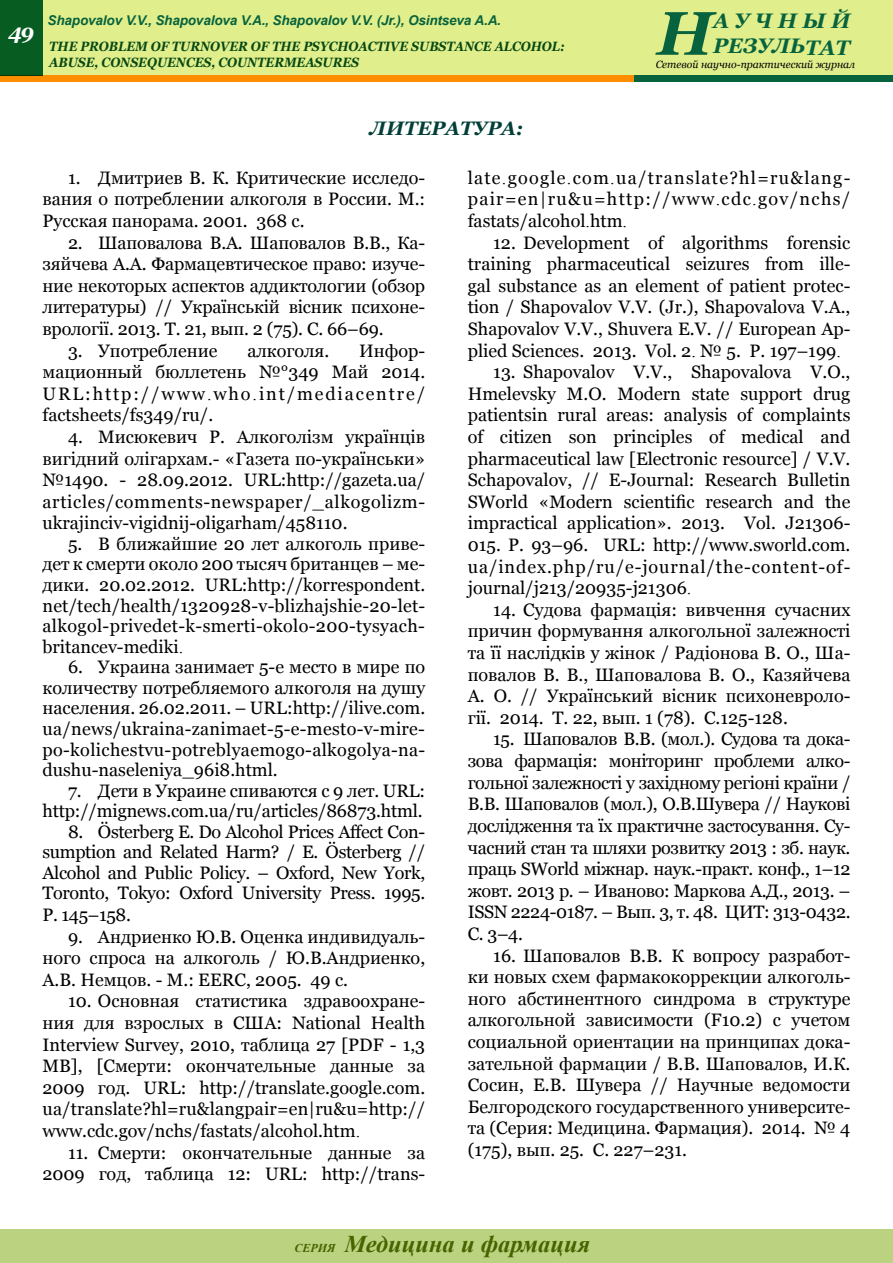
<style>
.page{position:relative;width:893px;height:1263px;background:#fff}
.page>*{position:absolute;margin:0;border:0;box-sizing:border-box;transform-origin:0 0}
.t1{font:italic 700 61.5px "Georgia";color:#07633d}
.t2{font:italic 700 24px "Times New Roman";color:#466400}
.t3{font:italic 700 21px/25.2px "Georgia";color:#07633d}
.t4{font:italic 700 21px "Georgia";color:#fff}
.t5{font:italic 700 19.5px "Georgia";color:#003f37}
.t6{font:18px/21.6px "Georgia";color:#000;text-align:justify}
.t7{font:italic 700 13.5px/16.2px "Georgia";color:#074812;scale:.9 1}
.t8{font:italic 700 13.5px "Arial";letter-spacing:-.01em;color:#07633d}
.t9{font:italic 10.5px "Georgia";color:#000}
.s1{font-family:"Times New Roman"}
.s2{font-size:12px}
</style>
<div class="page">
<div style="left:0;top:1229px;width:893px;height:34px;background:#bbd380"></div>
<div style="left:0;top:0;width:893px;height:81px;background:#e0ee8c"></div>
<div style="left:0;top:75px;width:655px;height:7px;background:#ff8d00"></div>
<div style="left:0;top:0;width:43px;height:75px;background:#065c21"></div>
<div style="left:634px;top:75px;width:259px;height:7px;background:#07633d"></div>
<p class="t4" style="left:8px;top:18px;width:27px">49</p>
<p class="t8" style="left:48px;top:12px;width:455px">Shapovalov V.V., Shapovalova V.A., Shapovalov V.V. (Jr.), Osintseva A.A.</p>
<p class="t7" style="left:49px;top:38px;width:574px">THE PROBLEM OF TURNOVER OF THE PSYCHOACTIVE SUBSTANCE ALCOHOL:<br>ABUSE, CONSEQUENCES, COUNTERMEASURES</p>
<p class="t3" style="left:713px;top:8px;width:139px">АУЧНЫЙ<br>РЕЗУЛЬТАТ</p>
<h1 class="t1" style="left:657px;top:-6px;width:58px">Н</h1>
<p class="t9" style="left:655px;top:58px;width:201px">Сетевой научно-практический журнал</p>
<p class="t5" style="left:370px;top:115px;width:155px">Литература:</p>
<p class="t6" style="left:43px;top:167px;width:384px;text-indent:26px">1. Дмитриев В. К. Критические исследо&shy;вания о потреблении алкоголя в России. М.:<br>Русская панорама. 2001. 368 с.</p>
<p class="t6" style="left:43px;top:232px;width:384px;text-indent:26px">2. Шаповалова В.А. Шаповалов В.В., Ка&shy;зяйчева А.А. Фармацевтическое право: изуче&shy;ние некоторых аспектов аддиктологии (обзор литературы) // Українській вісник психоне&shy;врології. 2013. Т. 21, вып. 2 (75). С. 66–69.</p>
<p class="t6" style="left:68px;top:340px;width:151px">3. Употребление</p>
<p class="t6" style="left:247px;top:340px;width:83px">алкоголя.</p>
<p class="t6" style="left:43px;top:340px;width:384px;text-indent:317px">Инфор&shy;мационный бюллетень №°349 Май 2014.<br>URL:http://www<span class="s1">.</span>who<span class="s1">.</span>int/mediacentre/ factsheets/fs349/ru/.</p>
<p class="t6" style="left:43px;top:426px;width:384px;text-indent:26px">4. Мисюкевич Р. Алкоголізм українців вигідний олігархам.- «Газета по-українськи» №1490. - 28.09.2012. URL:http://gazeta.ua/ articles/comments-newspaper/_alkogolizm&shy;ukrajinciv-vigidnij-oligarham/458110.</p>
<p class="t6" style="left:42px;top:534px;width:384px;line-height:20.5px;text-indent:26px">5. В ближайшие 20 лет алкоголь приве&shy;дет к смерти около 200 тысяч британцев – ме&shy;дики. 20.02.2012. URL:http://korrespondent. net/tech/health/1320928-v-blizhajshie-20-let&shy;alkogol-privedet-k-smerti-okolo-200-tysyach&shy;britancev-mediki<span class="s1">.</span></p>
<p class="t6" style="left:42px;top:657px;width:384px;line-height:20.5px;text-indent:26px">6. Украина занимает 5-е место в мире по количеству потребляемого алкоголя на душу населения. 26.02.2011. – URL:http://ilive.com. ua/news/ukraina-zanimaet-5-e-mesto-v-mire&shy;po-kolichestvu-potreblyaemogo-alkogolya-na&shy;dushu-naseleniya_96i8.html.</p>
<p class="t6" style="left:42px;top:780px;width:384px;line-height:20.5px;text-align:right">7. Дети в Украине спиваются с 9 лет. URL: http://mignews.com.ua/ru/articles/86873.html.</p>
<p class="t6" style="left:42px;top:821px;width:384px;line-height:20.9px;text-indent:26px">8. Österberg E. Do Alcohol Prices Affect Con&shy;sumption and Related Harm? / E. Österberg // Alcohol and Public Policy. – Oxford, New York, Toronto, Tokyo: Oxford University Press. 1995.<br>Р. 145–158.</p>
<p class="t6" style="left:42px;top:926px;width:384px;text-indent:26px">9. Андриенко Ю.В. Оценка индивидуаль&shy;ного спроса на алкоголь / Ю.В.Андриенко, А.В. Немцов. - М.: EERC, 2005. 49 с.</p>
<p class="t6" style="left:42px;top:991px;width:384px;text-indent:26px">10. Основная статистика здравоохране&shy;ния для взрослых в США: National Health Interview Survey, 2010, таблица 27 [PDF - 1,3<br>MB], [Смерти: окончательные данные за 2009 год. URL: http://translate.google.com. ua/translate?hl=ru&amp;langpair=en|ru&amp;u=http:// www.cdc.gov/nchs/fastats/alcohol.htm<span class="s1">.</span></p>
<p class="t6" style="left:42px;top:1142px;width:384px;text-align:right">11. Смерти: окончательные данные за<br>2009 год, таблица 12: URL: http://trans-</p>
<p class="t6" style="left:468px;top:167px;width:384px">late<span class="s1">.</span>google<span class="s1">.</span>com<span class="s1">.</span>ua/translate?hl=ru&amp;lang&shy;pair=en|ru&amp;u=http://www<span class="s1">.</span>cdc<span class="s1">.</span>gov/nchs/ fastats/alcohol<span class="s1">.</span>htm<span class="s1">.</span></p>
<p class="t6" style="left:468px;top:232px;width:384px;text-indent:26px">12. Development of algorithms forensic training pharmaceutical seizures from ille&shy;gal substance as an element of patient protec&shy;tion / Shapovalov V.V. (Jr.), Shapovalova V.A., Shapovalov V.V., Shuvera E.V. // European Ap&shy;plied Sciences. 2013. Vol. 2<span class="s1">.</span> № 5. P. 197–199<span class="s1">.</span></p>
<p class="t6" style="left:468px;top:362px;width:384px;text-indent:26px">13. Shapovalov V.V., Shapovalova V.O., Hmelevsky M.O. Modern state support drug patientsin rural areas: analysis of complaints of citizen son principles of medical and pharmaceutical law [Electronic resource] / V.V.<br>Schapovalov, // E-Journal: Research Bulletin SWorld «Modern scientific research and the impractical application». 2013. Vol. J21306- 015. Р. 93–96. URL: http://www.sworld.com. ua/index.php/ru/e-journal/the-content-of&shy;journal/j213/20935-j21306<span class="s1">.</span></p>
<p class="t6" style="left:468px;top:599px;width:384px;text-indent:26px">14. Судова фармація: вивчення сучасних причин формування алкогольної залежності та її наслідків у жінок / Радіонова В. О., Ша&shy;повалов В. В., Шаповалова В. О., Казяйчева А. О. // Український вісник психоневроло&shy;гії. 2014. Т. 22, вып. 1 (78). С.125-128.</p>
<p class="t6" style="left:468px;top:729px;width:384px;text-indent:26px">15. Шаповалов В.В. (мол.). Судова та дока&shy;зова фармація: моніторинг проблеми алко&shy;гольної залежності у західному регіоні країни / В.В. Шаповалов (мол.), О.В.Шувера // Наукові дослідження та їх практичне застосування. Су&shy;часний стан та шляхи розвитку 2013 : зб. наук. праць SWorld міжнар. наук.-практ. конф., 1–12 жовт. 2013 р. – Иваново: Маркова А.Д., 2013. – ISSN 2224-0187. – Вып. 3, т. 48. ЦИТ: 313-0432.<br>С. 3–4.</p>
<p class="t6" style="left:468px;top:945px;width:384px;text-indent:26px">16. Шаповалов В.В. К вопросу разработ&shy;ки новых схем фармакокоррекции алкоголь&shy;ного абстинентного синдрома в структуре алкогольной зависимости (F10.2) с учетом социальной ориентации на принципах дока&shy;зательной фармации / В.В. Шаповалов, И.К.<br>Сосин, Е.В. Шувера // Научные ведомости Белгородского государственного университе&shy;та (Серия: Медицина. Фармация). 2014. № 4 (175), вып. 25. С. 227–231.</p>
<h2 class="t2" style="left:294px;top:1227px;width:297px"><span class="s2">СЕРИЯ</span> Медицина и фармация</h2>
</div>
